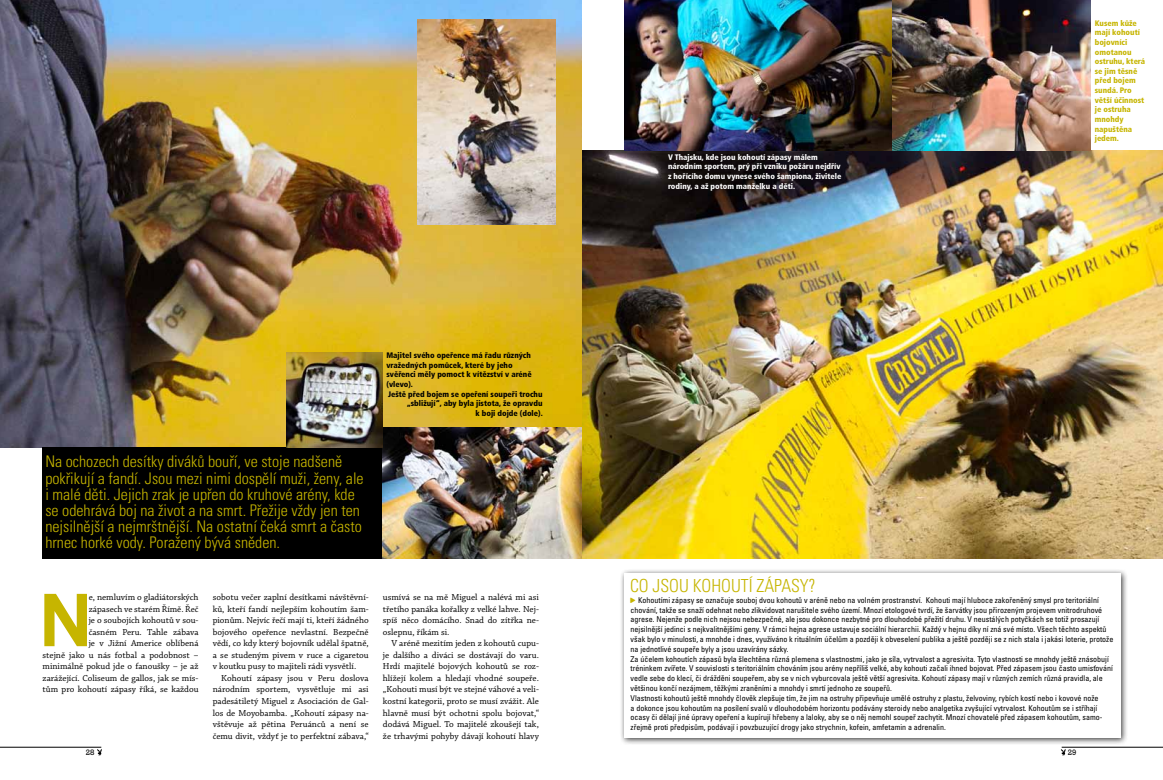
<style>
.page{position:relative;width:1163px;height:780px;background:#fff}
.page>*{position:absolute;margin:0;border:0;box-sizing:border-box;transform-origin:0 0}
.t1{font:78.7px "Coolvetica Rg";color:#c6b500}
.t2{font:300 condensed 18px "Univers OT";letter-spacing:.12em;color:#c6b500}
.t3{font:300 condensed 16px/16px "Univers OT";color:#c6b500}
.t4{font:9.2px/11.5px "Chaparral Pro";color:#000;text-align:justify}
.t5{font:condensed 8px/9.8px "Univers OT";color:#000}
.t6{font:900 condensed 8px "Frutiger OT";color:#000}
.t7{font:900 condensed 8px/9.6px "Frutiger OT";color:#fff}
.t8{font:900 condensed 8px/9.6px "Frutiger OT";color:#c6b500}
.t9{font:8px "Rockwell OT";color:#000}
.s1{font-family:"LL Record";font-stretch:normal;font-size:9px;color:#c6b500}
</style>
<div class="page">
<img style="left:581px;top:151px;width:581px;height:407px">
<svg style="left:97px;top:749px;width:5px;height:6px"></svg>
<hr style="left:0;top:747px;width:101px;height:1px;background:#000">
<svg style="left:1060px;top:749px;width:5px;height:6px"></svg>
<hr style="left:1061px;top:747px;width:101px;height:1px;background:#000">
<img style="left:0;top:0;width:581px;height:447px">
<div style="left:43px;top:447px;width:340px;height:111px;background:#000"></div>
<div style="left:619px;top:568px;width:508px;height:176px;background:#000;opacity:.75"></div>
<div style="left:624px;top:573px;width:496px;height:164px;background:#fff"></div>
<img style="left:383px;top:427px;width:198px;height:131px">
<img style="left:286px;top:352px;width:97px;height:95px">
<img style="left:624px;top:0;width:466px;height:151px">
<img style="left:418px;top:20px;width:137px;height:204px">
<p class="t3" style="left:45px;top:454px;width:320px">Na ochozech desítky diváků bouří, ve stoje nadšeně pokřikují a fandí. Jsou mezi nimi dospělí muži, ženy, ale i malé děti. Jejich zrak je upřen do kruhové arény, kde se odehrává boj na život a na smrt. Přežije vždy jen ten nejsilnější a nejmrštnější. Na ostatní čeká smrt a často hrnec horké vody. Poražený bývá sněden.</p>
<p class="t6" style="left:386px;top:351px;width:146px">Majitel svého opeřence má řadu různých</p>
<p class="t6" style="left:386px;top:360px;width:128px">vražedných pomůcek, které by jeho</p>
<p class="t6" style="left:386px;top:370px;width:147px">svěřenci měly pomoct k vítězství v aréně</p>
<p class="t6" style="left:386px;top:379px;width:28px">(vlevo).</p>
<p class="t6" style="left:388px;top:389px;width:156px">Ještě před bojem se opeření soupeři trochu</p>
<p class="t6" style="left:406px;top:399px;width:137px">„sbližují“, aby byla jistota, že opravdu</p>
<p class="t6" style="left:475px;top:408px;width:69px">k boji dojde (dole).</p>
<h1 class="t1" style="left:43px;top:573px;width:48px">N</h1>
<p class="t4" style="left:43px;top:591px;width:157px;text-align:right">e, nemluvím o gladiátorských<br>zápasech ve starém Římě. Řeč<br>je o soubojích kohoutů v sou-<br>časném Peru. Tahle zábava<br>je v Jižní Americe oblíbená<br>stejně jako u nás fotbal a podobnost – minimálně pokud jde o fanoušky – je až zarážející. Coliseum de gallos, jak se mís&shy;tům pro kohoutí zápasy říká, se každou</p>
<p class="t4" style="left:213px;top:591px;width:157px">sobotu večer zaplní desítkami návštěvní&shy;ků, kteří fandí nejlepším kohoutím šam&shy;pionům. Nejvíc řečí mají ti, kteří žádného bojového opeřence nevlastní. Bezpečně vědí, co kdy který bojovník udělal špatně, a se studeným pivem v ruce a cigaretou v koutku pusy to majiteli rádi vysvětlí.</p>
<p class="t4" style="left:213px;top:672px;width:157px;text-indent:9px">Kohoutí zápasy jsou v Peru doslova národním sportem, vysvětluje mi asi padesátiletý Miguel z Asociación de Gal&shy;los de Moyobamba. „Kohoutí zápasy na&shy;vštěvuje až pětina Peruánců a není se čemu divit, vždyť je to perfektní zábava,“</p>
<p class="t4" style="left:383px;top:591px;width:157px">usmívá se na mě Miguel a nalévá mi asi třetího panáka kořalky z velké lahve. Nej&shy;spíš něco domácího. Snad do zítřka ne&shy;oslepnu, říkám si.</p>
<p class="t4" style="left:383px;top:638px;width:157px;text-indent:9px">V aréně mezitím jeden z kohoutů cupu&shy;je dalšího a diváci se dostávají do varu.<br>Hrdí majitelé bojových kohoutů se roz&shy;hlížejí kolem a hledají vhodné soupeře. „Kohouti musí být ve stejné váhové a veli&shy;kostní kategorii, proto se musí zvážit. Ale hlavně musí být ochotni spolu bojovat,“ dodává Miguel. To majitelé zkoušejí tak, že trhavými pohyby dávají kohoutí hlavy</p>
<p class="t7" style="left:668px;top:152px;width:175px">V Thajsku, kde jsou kohoutí zápasy málem národním sportem, prý při vzniku požáru nejdřív z hořícího domu vynese svého šampiona, živitele rodiny, a až potom manželku a děti.</p>
<h2 class="t2" style="left:630px;top:575px;width:187px">Co j sou kohoutí zápasy?</h2>
<p class="t8" style="left:1094px;top:18px;width:52px">Kusem kůže mají kohoutí bojovníci omotanou ostruhu, která se jim těsně před bojem sundá. Pro větší účinnost je ostruha mnohdy napuštěna jedem.</p>
<p class="t5" style="left:630px;top:595px;width:484px"><span class="s1">d</span> Kohoutími zápasy se označuje souboj dvou kohoutů v aréně nebo na volném prostranství. Kohouti mají hluboce zakořeněný smysl pro teritoriální chování, takže se snaží odehnat nebo zlikvidovat narušitele svého území. Mnozí etologové tvrdí, že šarvátky jsou přirozeným projevem vnitrodruhové agrese. Nejenže podle nich nejsou nebezpečné, ale jsou dokonce nezbytné pro dlouhodobé přežití druhu. V neustálých potyčkách se totiž prosazují nejsilnější jedinci s nejkvalitnějšími geny. V rámci hejna agrese ustavuje sociální hierarchii. Každý v hejnu díky ní zná své místo. Všech těchto aspektů však bylo v minulosti, a mnohde i dnes, využíváno k rituálním účelům a později k obveselení publika a ještě později se z nich stala i jakási loterie, protože na jednotlivé soupeře byly a jsou uzavírány sázky.<br>Za účelem kohoutích zápasů byla šlechtěna různá plemena s vlastnostmi, jako je síla, vytrvalost a agresivita. Tyto vlastnosti se mnohdy ještě znásobují tréninkem zvířete. V souvislosti s teritoriálním chováním jsou arény nepříliš velké, aby kohouti začali ihned bojovat. Před zápasem jsou často umisťování vedle sebe do klecí, či drážděni soupeřem, aby se v nich vyburcovala ještě větší agresivita. Kohoutí zápasy mají v různých zemích různá pravidla, ale většinou končí nezájmem, těžkými zraněními a mnohdy i smrtí jednoho ze soupeřů.<br>Vlastnosti kohoutů ještě mnohdy člověk zlepšuje tím, že jim na ostruhy připevňuje umělé ostruhy z plastu, želvoviny, rybích kostí nebo i kovové nože<br>a dokonce jsou kohoutům na posílení svalů v dlouhodobém horizontu podávány steroidy nebo analgetika zvyšující vytrvalost. Kohoutům se i stříhají ocasy či dělají jiné úpravy opeření a kupírují hřebeny a laloky, aby se o něj nemohl soupeř zachytit. Mnozí chovatelé před zápasem kohoutům, samo&shy;zřejmě proti předpisům, podávají i povzbuzující drogy jako strychnin, kofein, amfetamin a adrenalin.</p>
<p class="t9" style="left:86px;top:748px;width:10px">28</p>
<p class="t9" style="left:1067px;top:748px;width:10px">29</p>
</div>
